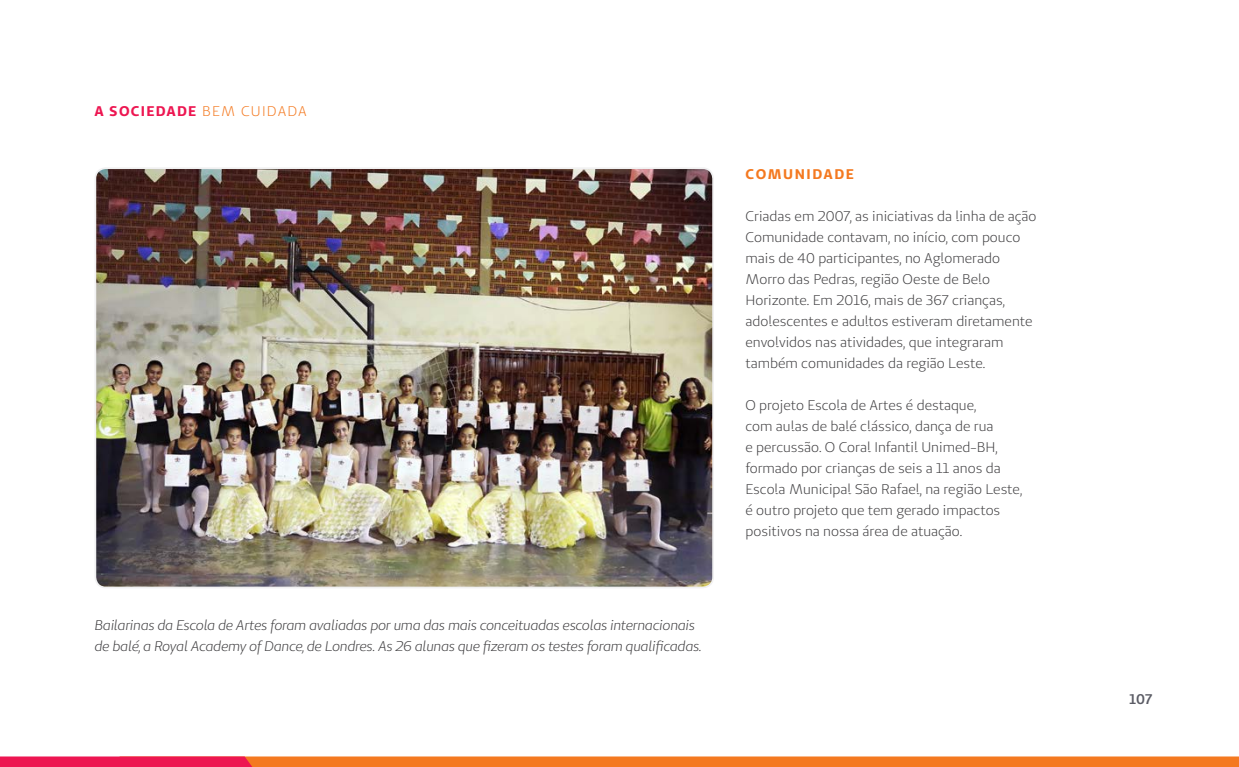
<style>
.page{position:relative;width:1239px;height:767px;background:#fff}
.page>*{position:absolute;margin:0;border:0;box-sizing:border-box;transform-origin:0 0}
.t1{font:14px/21px "Unimed Sans";color:#414042}
.t2{font:italic 14px/21px "Unimed Sans";letter-spacing:-.02em;color:#414042}
.t3{font:700 14px "Unimed Sans";letter-spacing:.09em;color:#ed1651}
.t4{font:700 14px "Unimed Sans";letter-spacing:.11em;color:#f47920}
.t5{font:600 14px "Unimed Sans";color:#5b5c65}
.s1{font-weight:400;color:#f47920}
</style>
<div class="page">
<img style="left:97px;top:170px;width:614px;height:415px">
<div style="left:94px;top:167px;width:620px;height:421px;border:2px solid #f1f1f2;border-radius:10px"></div>
<svg style="left:0;top:756px;width:1239px;height:10px"></svg>
<p class="t3" style="left:95px;top:101px;width:214px">A SOCIEDADE <span class="s1">BEM CUIDADA</span></p>
<p class="t2" style="left:94px;top:614px;width:609px">Bailarinas da Escola de Artes foram avaliadas por uma das mais conceituadas escolas internacionais de balé, a Royal Academy of Dance, de Londres. As 26 alunas que fizeram os testes foram qualificadas.</p>
<p class="t4" style="left:746px;top:164px;width:110px">COMUNIDADE</p>
<p class="t1" style="left:746px;top:205px;width:293px">Criadas em 2007, as iniciativas da linha de ação Comunidade contavam, no início, com pouco mais de 40 participantes, no Aglomerado Morro das Pedras, região Oeste de Belo Horizonte. Em 2016, mais de 367 crianças, adolescentes e adultos estiveram diretamente envolvidos nas atividades, que integraram também comunidades da região Leste.</p>
<p class="t1" style="left:746px;top:394px;width:278px">O projeto Escola de Artes é destaque,<br>com aulas de balé clássico, dança de rua<br>e percussão. O Coral Infantil Unimed-BH, formado por crianças de seis a 11 anos da Escola Municipal São Rafael, na região Leste, é outro projeto que tem gerado impactos positivos na nossa área de atuação.</p>
<p class="t5" style="left:1130px;top:689px;width:24px">107</p>
</div>
